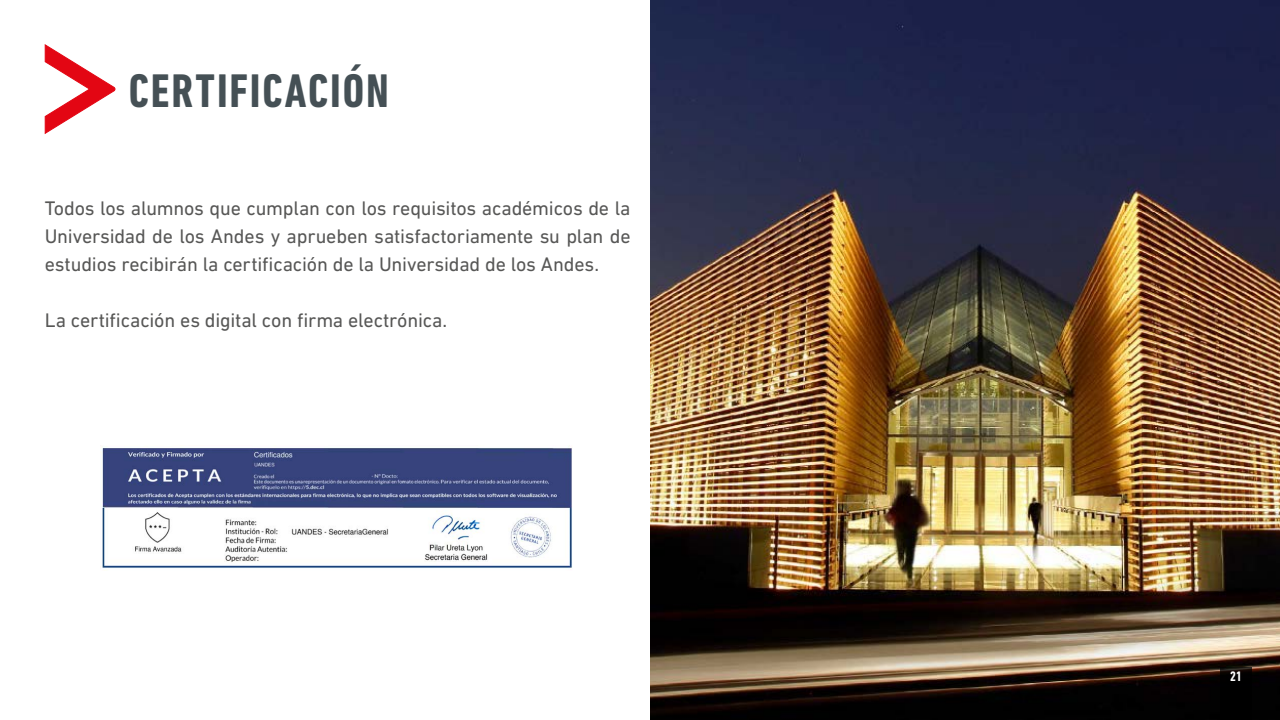
<style>
.page{position:relative;width:1280px;height:720px;background:#fff}
.page>*{position:absolute;margin:0;border:0;box-sizing:border-box;transform-origin:0 0}
.t1{font:700 condensed 48px "DIN Next LT Pro";letter-spacing:.04em;color:#455055}
.t2{font:20px/28px "DIN Next LT Pro";letter-spacing:-.01em;color:#575756;text-align:justify}
.t3{font:700 condensed 14px "DIN Next LT Pro";color:#fff}
</style>
<div class="page">
<img style="left:651px;top:0;width:629px;height:720px">
<img style="left:100px;top:446px;width:473px;height:123px">
<svg style="left:44px;top:44px;width:72px;height:90px"></svg>
<svg style="left:1221px;top:667px;width:31px;height:53px;background:#030201"></svg>
<h1 class="t1" style="left:129px;top:64px;width:261px">CERTIFICACIÓN</h1>
<p class="t2" style="left:45px;top:194px;width:587px">Todos los alumnos que cumplan con los requisitos académicos de la Universidad de los Andes y aprueben satisfactoriamente su plan de estudios recibirán la certificación de la Universidad de los Andes.</p>
<p class="t2" style="left:45px;top:306px;width:404px">La certificación es digital con firma electrónica.</p>
<p class="t3" style="left:1230px;top:669px;width:13px">21</p>
</div>
